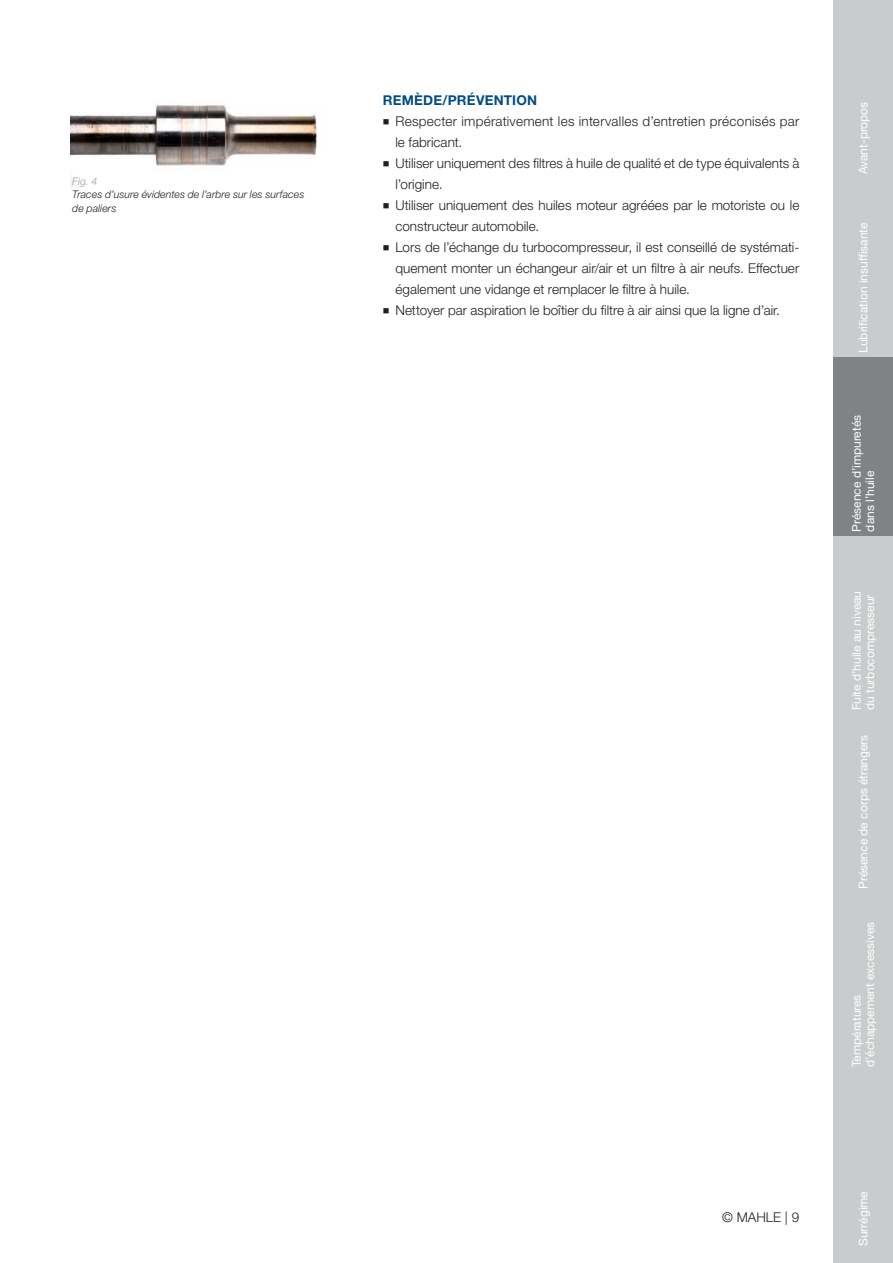
<style>
.page{position:relative;width:893px;height:1263px;background:#fff}
.page>*{position:absolute;margin:0;border:0;box-sizing:border-box;transform-origin:0 0}
.t1{font:300 13.5px/21px "Helvetica Neue LTW1 G";color:#231f20}
.t2{font:700 13.5px "Helvetica Neue LTW1 G";letter-spacing:.015em;color:#004b88}
.t3{font:12px/13.5px "Helvetica Neue LTW1 G";color:#fff}
.t4{font:italic 300 10.5px/13.5px "Helvetica Neue LTW1 G";letter-spacing:.01em;color:#231f20}
.t5{font:italic 300 10.5px "Helvetica Neue LTW1 G";color:#9d9fa1}
</style>
<div class="page">
<img style="left:70px;top:105px;width:247px;height:82px">
<div style="left:833px;top:0;width:60px;height:1263px;background:#c9cbcc"></div>
<div style="left:833px;top:357px;width:60px;height:179px;background:#808285"></div>
<p class="t5" style="left:72px;top:177px;width:26px">Fig. 4</p>
<p class="t4" style="left:72px;top:189px;width:234px">Traces d’usure évidentes de l’arbre sur les surfaces de paliers</p>
<p class="t2" style="left:383px;top:95px;width:156px">REMÈDE/PRÉVENTION</p>
<p class="t1" style="left:395px;top:112px;width:405px">Respecter impérativement les intervalles d’entretien préconisés par le fabricant.<br>Utiliser uniquement des filtres à huile de qualité et de type équivalents à l’origine.<br>Utiliser uniquement des huiles moteur agréées par le motoriste ou le constructeur automobile.<br>Lors de l’échange du turbocompresseur, il est conseillé de systémati&shy;quement monter un échangeur air/air et un filtre à air neufs. Effectuer également une vidange et remplacer le filtre à huile.<br>Nettoyer par aspiration le boîtier du filtre à air ainsi que la ligne d’air.</p>
<p class="t1" style="left:722px;top:1207px;width:79px">© MAHLE | 9</p>
<p class="t3" style="left:857px;top:174px;width:74px;rotate:-90deg">Avant-propos</p>
<p class="t3" style="left:857px;top:353px;width:132px;rotate:-90deg">Lubrification insuffisante</p>
<p class="t3" style="left:851px;top:531px;width:118px;rotate:-90deg">Présence d’impuretés dans l’huile</p>
<p class="t3" style="left:851px;top:710px;width:121px;rotate:-90deg">Fuite d’huile au niveau du turbocompresseur</p>
<p class="t3" style="left:857px;top:889px;width:156px;rotate:-90deg">Présence de corps étrangers</p>
<p class="t3" style="left:851px;top:1067px;width:147px;rotate:-90deg">Températures d’échappement excessives</p>
<p class="t3" style="left:857px;top:1246px;width:56px;rotate:-90deg">Surrégime</p>
</div>
